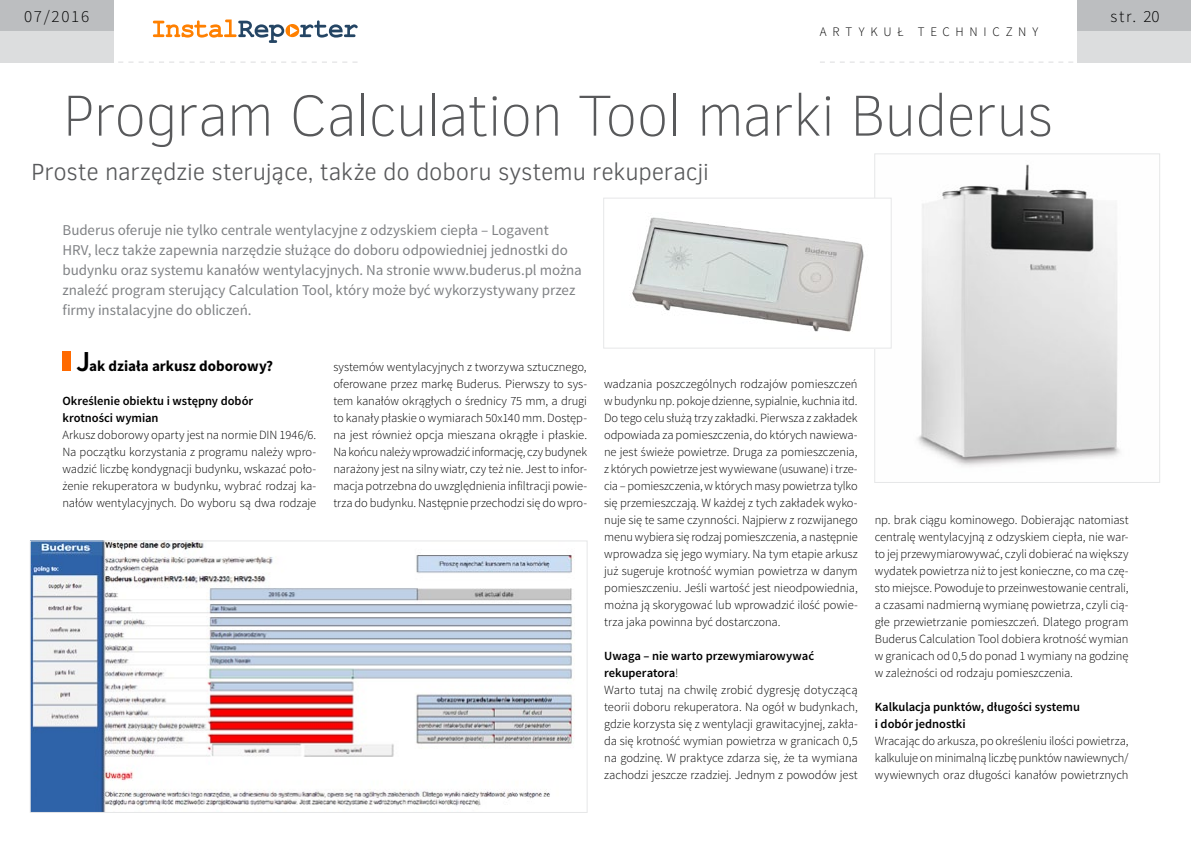
<style>
.page{position:relative;width:1191px;height:842px;background:#fff}
.page>*{position:absolute;margin:0;border:0;box-sizing:border-box;transform-origin:0 0}
.t1{font:100 59px "Clear Sans";letter-spacing:-.025em;color:#58595b}
.t2{font:300 24px "Clear Sans";letter-spacing:-.01em;color:#58595b}
.t3{font:300 17px "Source Sans Pro";letter-spacing:.1em;color:#000}
.t4{font:15px/20px "Source Sans Pro";letter-spacing:-.005em;color:#808285}
.t5{font:700 15px "Source Sans Pro";color:#000}
.t6{font:300 13px "Source Sans Pro";letter-spacing:.44em;color:#000}
.t7{font:300 12.5px/17px "Source Sans Pro";letter-spacing:-.005em;color:#000;text-align:justify}
.t8{font:600 12.5px/17px "Source Sans Pro";color:#000}
.s1{font-weight:600;font-size:29px}
.s2{font-weight:600}
</style>
<div class="page">
<div style="left:1077px;top:0;width:114px;height:31px;background:#bcbec0"></div>
<div style="left:1077px;top:31px;width:114px;height:31px;background:#dcddde"></div>
<svg style="left:153px;top:20px;width:204px;height:23px"></svg>
<div style="left:0;top:0;width:113px;height:31px;background:#bcbec0"></div>
<div style="left:0;top:31px;width:113px;height:31px;background:#dcddde"></div>
<svg style="left:108px;top:62px;width:249px;height:1px"></svg>
<svg style="left:820px;top:62px;width:263px;height:1px"></svg>
<div style="left:63px;top:351px;width:8px;height:20px;background:#ff6a00"></div>
<img style="left:876px;top:164px;width:244px;height:303px">
<div style="left:874px;top:154px;width:285px;height:329px;border:1px solid #e6e7e8"></div>
<img style="left:631px;top:200px;width:258px;height:146px">
<div style="left:603px;top:198px;width:288px;height:150px;border:1px solid #e6e7e8"></div>
<img style="left:32px;top:543px;width:542px;height:267px">
<div style="left:30px;top:541px;width:557px;height:271px;border:1px solid #e6e7e8"></div>
<h3 class="t3" style="left:24px;top:6px;width:67px">07/2016</h3>
<h3 class="t3" style="left:1110px;top:6px;width:51px">str. 20</h3>
<p class="t6" style="left:820px;top:24px;width:220px">artykuł techniczny</p>
<h1 class="t1" style="left:62px;top:77px;width:993px">Program Calculation Tool marki Buderus</h1>
<h2 class="t2" style="left:31px;top:156px;width:679px">Proste narzędzie sterujące, także do doboru systemu rekuperacji</h2>
<p class="t4" style="left:62px;top:220px;width:521px">Buderus oferuje nie tylko centrale wentylacyjne z odzyskiem ciepła – Logavent<br>HRV, lecz także zapewnia narzędzie służące do doboru odpowiedniej jednostki do budynku oraz systemu kanałów wentylacyjnych. Na stronie www.buderus.pl można znaleźć program sterujący Calculation Tool, który może być wykorzystywany przez firmy instalacyjne do obliczeń.</p>
<p class="t5" style="left:76px;top:357px;width:199px"><span class="s1">J</span>ak działa arkusz doborowy?</p>
<p class="t8" style="left:63px;top:393px;width:192px">Określenie obiektu i wstępny dobór krotności wymian</p>
<p class="t7" style="left:63px;top:427px;width:255px">Arkusz doborowy oparty jest na normie DIN 1946/6.<br>Na początku korzystania z programu należy wpro&shy;wadzić liczbę kondygnacji budynku, wskazać poło&shy;żenie rekuperatora w budynku, wybrać rodzaj ka&shy;nałów wentylacyjnych. Do wyboru są dwa rodzaje</p>
<p class="t7" style="left:333px;top:359px;width:255px">systemów wentylacyjnych z tworzywa sztucznego, oferowane przez markę Buderus. Pierwszy to sys&shy;tem kanałów okrągłych o średnicy 75 mm, a drugi to kanały płaskie o wymiarach 50x140 mm. Dostęp&shy;na jest również opcja mieszana okrągłe i płaskie.<br>Na końcu należy wprowadzić informację, czy budynek narażony jest na silny wiatr, czy też nie. Jest to infor&shy;macja potrzebna do uwzględnienia infiltracji powie&shy;trza do budynku. Następnie przechodzi się do wpro-</p>
<p class="t7" style="left:604px;top:376px;width:255px">wadzania poszczególnych rodzajów pomieszczeń w budynku np. pokoje dzienne, sypialnie, kuchnia itd.<br>Do tego celu służą trzy zakładki. Pierwsza z zakładek odpowiada za pomieszczenia, do których nawiewa&shy;ne jest świeże powietrze. Druga za pomieszczenia, z których powietrze jest wywiewane (usuwane) i trze&shy;cia – pomieszczenia, w których masy powietrza tylko się przemieszczają. W każdej z tych zakładek wyko&shy;nuje się te same czynności. Najpierw z rozwijanego menu wybiera się rodzaj pomieszczenia, a następnie wprowadza się jego wymiary. Na tym etapie arkusz już sugeruje krotność wymian powietrza w danym pomieszczeniu. Jeśli wartość jest nieodpowiednia, można ją skorygować lub wprowadzić ilość powie&shy;trza jaka powinna być dostarczona.</p>
<p class="t7" style="left:604px;top:648px;width:255px;text-align:left"><span class="s2">Uwaga – nie warto przewymiarowywać rekuperatora</span>!<br>Warto tutaj na chwilę zrobić dygresję dotyczącą teorii doboru rekuperatora. Na ogół w budynkach, gdzie korzysta się z wentylacji grawitacyjnej, zakła&shy;da się krotność wymian powietrza w granicach 0,5 na godzinę. W praktyce zdarza się, że ta wymiana zachodzi jeszcze rzadziej. Jednym z powodów jest</p>
<p class="t7" style="left:874px;top:512px;width:255px">np. brak ciągu kominowego. Dobierając natomiast centralę wentylacyjną z odzyskiem ciepła, nie war&shy;to jej przewymiarowywać, czyli dobierać na większy wydatek powietrza niż to jest konieczne, co ma czę&shy;sto miejsce. Powoduje to przeinwestowanie centrali, a czasami nadmierną wymianę powietrza, czyli cią&shy;głe przewietrzanie pomieszczeń. Dlatego program Buderus Calculation Tool dobiera krotność wymian w granicach od 0,5 do ponad 1 wymiany na godzinę w zależności od rodzaju pomieszczenia.</p>
<p class="t8" style="left:874px;top:699px;width:207px">Kalkulacja punktów, długości systemu i dobór jednostki</p>
<p class="t7" style="left:874px;top:733px;width:255px">Wracając do arkusza, po określeniu ilości powietrza, kalkuluje on minimalną liczbę punktów nawiewnych/ wywiewnych oraz długości kanałów powietrznych</p>
</div>
